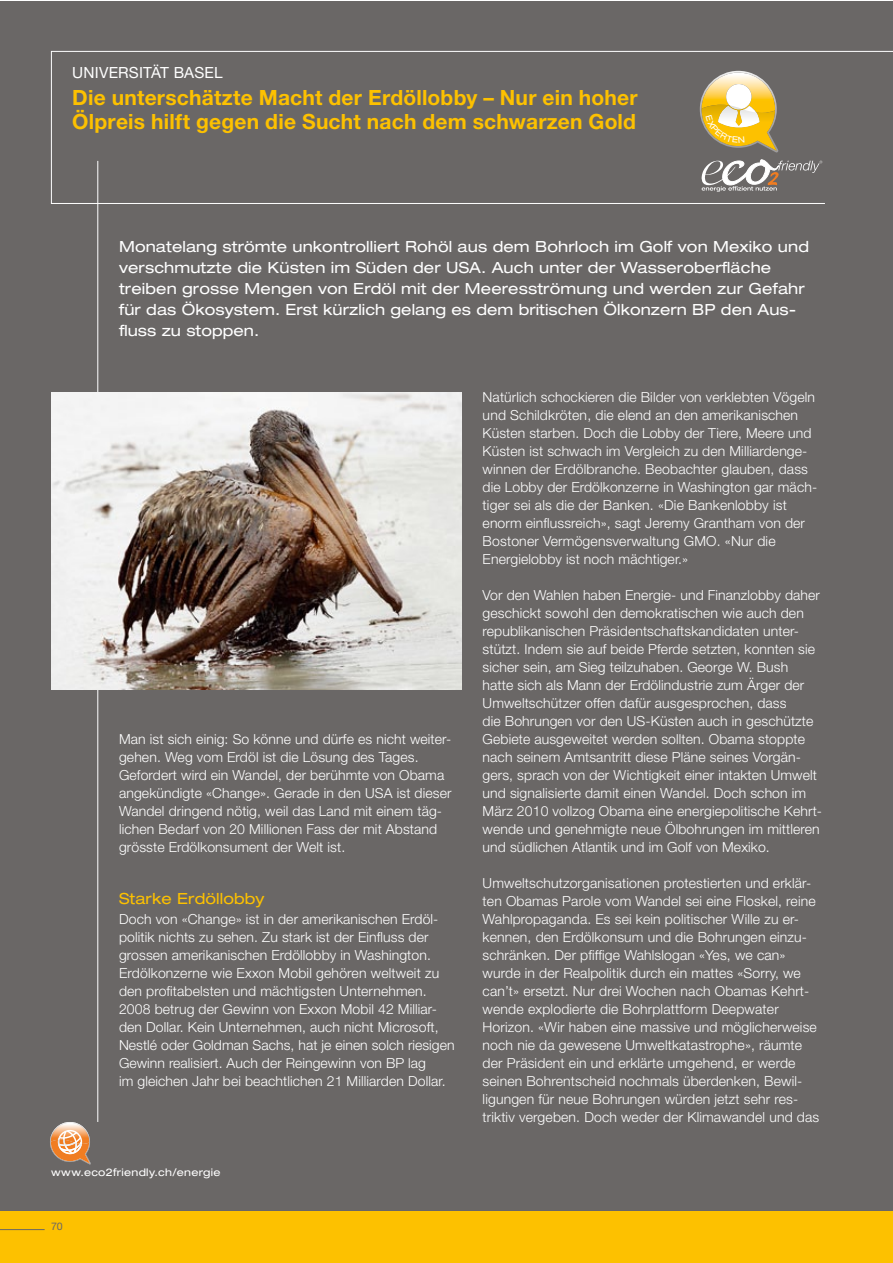
<style>
.page{position:relative;width:893px;height:1263px;background:#fff}
.page>*{position:absolute;margin:0;border:0;box-sizing:border-box;transform-origin:0 0}
.t1{font:700 21px/24.8px "Helvetica Neue";letter-spacing:.01em;color:#fdc100}
.t2{font:expanded 15.3px/21px "Helvetica Neue";letter-spacing:.01em;color:#fff}
.t3{font:expanded 15.3px "Helvetica Neue";letter-spacing:.01em;color:#fdc100}
.t4{font:15.3px "Helvetica Neue";letter-spacing:.01em;color:#fff}
.t5{font:300 13.8px/18px "Helvetica Neue";letter-spacing:.01em;color:#fff}
.t6{font:expanded 10.5px "Helvetica Neue";letter-spacing:.025em;color:#fff}
.t7{font:10.5px "Helvetica Neue";color:#6a6766}
</style>
<div class="page">
<div style="left:0;top:1px;width:893px;height:1262px;background:#6a6766"></div>
<hr style="left:97px;top:161px;width:1px;height:961px;background:#fff">
<div style="left:0;top:1212px;width:893px;height:51px;background:#fdc100"></div>
<svg style="left:50px;top:1122px;width:41px;height:42px"></svg>
<img style="left:51px;top:392px;width:410px;height:298px">
<hr style="left:0;top:1229px;width:45px;height:1px;background:#6a6766">
<svg style="left:51px;top:51px;width:842px;height:153px"></svg>
<svg style="left:702px;top:159px;width:120px;height:33px"></svg>
<svg style="left:700px;top:71px;width:78px;height:81px"></svg>
<p class="t4" style="left:72px;top:63px;width:152px">UNIVERSITÄT BASEL</p>
<p class="t1" style="left:72px;top:84px;width:567px">Die unterschätzte Macht der Erdöllobby – Nur ein hoher<br>Ölpreis hilft gegen die Sucht nach dem schwarzen Gold</p>
<p class="t2" style="left:119px;top:236px;width:691px">Monatelang strömte unkontrolliert Rohöl aus dem Bohrloch im Golf von Mexiko und verschmutzte die Küsten im Süden der USA. Auch unter der Wasseroberfläche treiben grosse Mengen von Erdöl mit der Meeresströmung und werden zur Gefahr für das Ökosystem. Erst kürzlich gelang es dem britischen Ölkonzern BP den Aus&shy;fluss zu stoppen.</p>
<p class="t5" style="left:119px;top:730px;width:334px">Man ist sich einig: So könne und dürfe es nicht weiter&shy;gehen. Weg vom Erdöl ist die Lösung des Tages.<br>Gefordert wird ein Wandel, der berühmte von Obama angekündigte «Change». Gerade in den USA ist dieser Wandel dringend nötig, weil das Land mit einem täg&shy;lichen Bedarf von 20 Millionen Fass der mit Abstand grösste Erdölkonsument der Welt ist.</p>
<p class="t3" style="left:119px;top:890px;width:147px">Starke Erdöllobby</p>
<p class="t5" style="left:119px;top:910px;width:337px">Doch von «Change» ist in der amerikanischen Erdöl&shy;politik nichts zu sehen. Zu stark ist der Einfluss der grossen amerikanischen Erdöllobby in Washington.<br>Erdölkonzerne wie Exxon Mobil gehören weltweit zu den profitabelsten und mächtigsten Unternehmen.<br>2008 betrug der Gewinn von Exxon Mobil 42 Milliar&shy;den Dollar. Kein Unternehmen, auch nicht Microsoft, Nestlé oder Goldman Sachs, hat je einen solch riesigen Gewinn realisiert. Auch der Reingewinn von BP lag<br>im gleichen Jahr bei beachtlichen 21 Milliarden Dollar.</p>
<p class="t6" style="left:51px;top:1166px;width:171px">www.eco2friendly.ch/energie</p>
<p class="t7" style="left:51px;top:1220px;width:13px">70</p>
<p class="t5" style="left:483px;top:388px;width:336px">Natürlich schockieren die Bilder von verklebten Vögeln und Schildkröten, die elend an den amerikanischen Küsten starben. Doch die Lobby der Tiere, Meere und Küsten ist schwach im Vergleich zu den Milliardenge&shy;winnen der Erdölbranche. Beobachter glauben, dass die Lobby der Erdölkonzerne in Washington gar mäch - tiger sei als die der Banken. «Die Bankenlobby ist enorm einflussreich», sagt Jeremy Grantham von der Bostoner Vermögensverwaltung GMO. «Nur die Energielobby ist noch mächtiger.»</p>
<p class="t5" style="left:483px;top:586px;width:341px">Vor den Wahlen haben Energie- und Finanzlobby daher geschickt sowohl den demokratischen wie auch den republikanischen Präsidentschaftskandidaten unter&shy;stützt. Indem sie auf beide Pferde setzten, konnten sie sicher sein, am Sieg teilzuhaben. George W. Bush hatte sich als Mann der Erdölindustrie zum Ärger der Umweltschützer offen dafür ausgesprochen, dass<br>die Bohrungen vor den US-Küsten auch in geschützte Gebiete ausgeweitet werden sollten. Obama stoppte nach seinem Amtsantritt diese Pläne seines Vorgän&shy;gers, sprach von der Wichtigkeit einer intakten Umwelt und signalisierte damit einen Wandel. Doch schon im März 2010 vollzog Obama eine energiepolitische Kehrt&shy;wende und genehmigte neue Ölbohrungen im mittleren und südlichen Atlantik und im Golf von Mexiko.</p>
<p class="t5" style="left:483px;top:873px;width:338px">Umweltschutzorganisationen protestierten und erklär&shy;ten Obamas Parole vom Wandel sei eine Floskel, reine Wahlpropaganda. Es sei kein politischer Wille zu er&shy;kennen, den Erdölkonsum und die Bohrungen einzu&shy;schränken. Der pfiffige Wahlslogan «Yes, we can» wurde in der Realpolitik durch ein mattes «Sorry, we can’t» ersetzt. Nur drei Wochen nach Obamas Kehrt&shy;wende explodierte die Bohrplattform Deepwater Horizon. «Wir haben eine massive und möglicherweise noch nie da gewesene Umweltkatastrophe», räumte der Präsident ein und erklärte umgehend, er werde seinen Bohrentscheid nochmals überdenken, Bewil&shy;ligungen für neue Bohrungen würden jetzt sehr res&shy;triktiv vergeben. Doch weder der Klimawandel und das</p>
</div>
